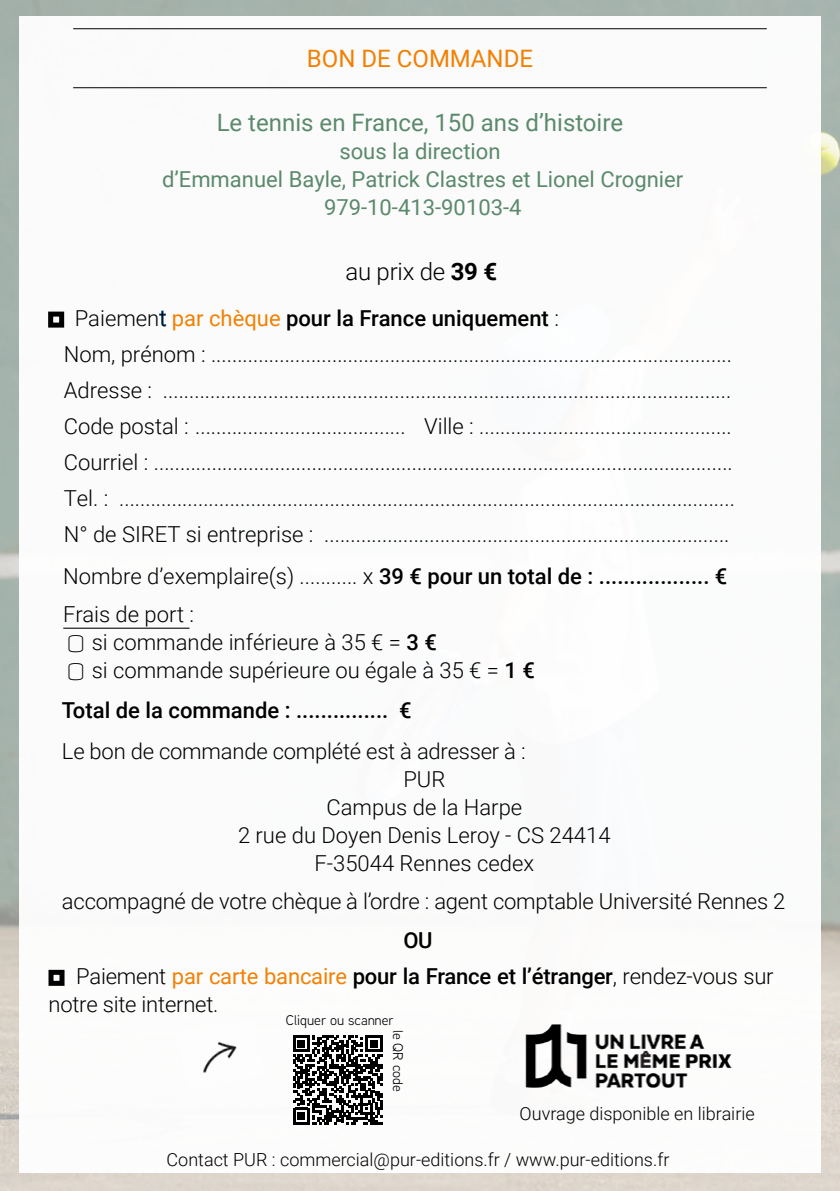
<style>
.page{position:relative;width:840px;height:1191px;background:#fff}
.page>*{position:absolute;margin:0;border:0;box-sizing:border-box;transform-origin:0 0}
.t1{font:24px "Roboto";color:#5b896c}
.t2{font:24px "Roboto";color:#f28003}
.t3{font:300 24px "Roboto";letter-spacing:-.01em;color:#000}
.t4{font:300 22px/36px "Roboto";color:#000}
.t5{font:500 22px "Roboto";color:#000}
.t6{font:22px/28px "Roboto";color:#5b896c;text-align:center}
.t7{font:300 18px "Roboto";color:#000}
.t8{font:14px "Aaux Next";color:#000}
.s1{font-weight:700}
.s2{font-family:"Georgia";font-weight:700;font-size:16px}
.s3{font-weight:300}
.s4{font-weight:300;color:#2576b7}
.s5{font-weight:400;color:#f28003}
.s6{font-size:18px}
.s7{font-weight:500}
</style>
<div class="page">
<hr style="left:73px;top:28px;width:693px;height:1px;background:#000">
<hr style="left:73px;top:87px;width:693px;height:1px;background:#000">
<img style="left:203px;top:1042px;width:34px;height:31px">
<svg style="left:293px;top:1035px;width:89px;height:89px"></svg>
<hr style="left:63px;top:627px;width:126px;height:1px;background:#000">
<img style="left:525px;top:1024px;width:207px;height:64px">
<p class="t2" style="left:307px;top:41px;width:228px">BON DE COMMANDE</p>
<p class="t1" style="left:216px;top:106px;width:408px">Le tennis en France, 150 ans d’histoire</p>
<p class="t6" style="left:162px;top:137px;width:522px">sous la direction<br>d’Emmanuel Bayle, Patrick Clastres et Lionel Crognier<br>979-10-413-90103-4</p>
<p class="t3" style="left:345px;top:255px;width:153px">au prix de <span class="s1">39 €</span></p>
<p class="t5" style="left:48px;top:302px;width:512px"><span class="s2">☐</span> <span class="s3">Paiemen</span><span class="s4">t</span> <span class="s5">par chèque</span> pour la France uniquement <span class="s3">:</span></p>
<p class="t4" style="left:64px;top:335px;width:672px">Nom, prénom : ...................................................................................................<br>Adresse : ............................................................................................................<br>Code postal : ........................................ Ville : ................................................<br>Courriel : ..............................................................................................................<br>Tel. : .....................................................................................................................<br>N° de SIRET si entreprise : .............................................................................</p>
<p class="t5" style="left:63px;top:560px;width:665px"><span class="s3">Nombre d’exemplaire(s) ........... x</span> 39 € pour un total de : .................. €</p>
<p class="t4" style="left:81px;top:599px;width:455px;line-height:28px;text-indent:-17px">Frais de port :<br><span class="s6">⃣</span>si commande inférieure à 35 € = <span class="s7">3 €<br></span><span class="s6">⃣</span>si commande supérieure ou égale à 35 € = <span class="s7">1 €</span></p>
<p class="t5" style="left:62px;top:695px;width:351px">Total de la commande : ............... €</p>
<p class="t4" style="left:62px;top:732px;width:465px">Le bon de commande complété est à adresser à :</p>
<p class="t4" style="left:403px;top:760px;width:43px">PUR</p>
<p class="t4" style="left:326px;top:788px;width:197px">Campus de la Harpe</p>
<p class="t4" style="left:238px;top:816px;width:374px">2 rue du Doyen Denis Leroy - CS 24414</p>
<p class="t4" style="left:314px;top:844px;width:221px">F-35044 Rennes cedex</p>
<p class="t4" style="left:62px;top:882px;width:724px">accompagné de votre chèque à l’ordre : agent comptable Université Rennes 2</p>
<p class="t5" style="left:403px;top:925px;width:31px">OU</p>
<p class="t4" style="left:48px;top:961px;width:726px;line-height:28px"><span class="s2">☐</span> Paiement <span class="s5">par carte bancaire</span> <span class="s7">pour la France et l’étranger</span>, rendez-vous sur notre site internet.</p>
<p class="t8" style="left:285px;top:1011px;width:110px">Cliquer ou scanner</p>
<p class="t8" style="left:407px;top:1029px;width:64px;rotate:90deg">le QR code</p>
<p class="t7" style="left:519px;top:1100px;width:236px">Ouvrage disponible en librairie</p>
<p class="t7" style="left:166px;top:1146px;width:504px">Contact PUR : commercial@pur-editions.fr / www.pur-editions.fr</p>
</div>
